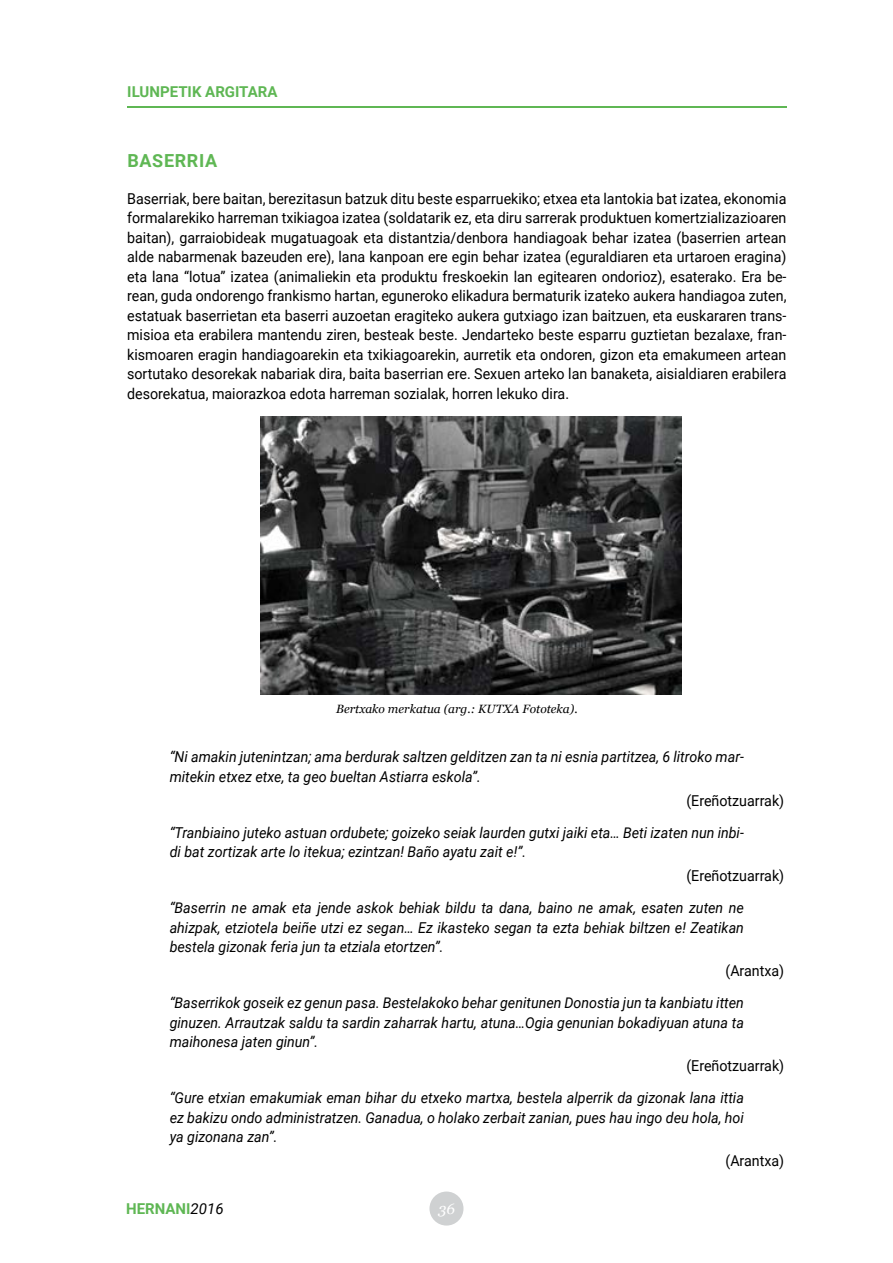
<style>
.page{position:relative;width:893px;height:1263px;background:#fff}
.page>*{position:absolute;margin:0;border:0;box-sizing:border-box;transform-origin:0 0}
.t1{font:700 18px "Roboto";letter-spacing:.035em;color:#5fb754}
.t2{font:15px/19.5px "Roboto";color:#000;text-align:justify;scale:.95 1}
.t3{font:italic 15px/19.5px "Roboto";color:#000;text-align:justify;scale:.95 1}
.t4{font:700 15px "Roboto";color:#5fb754}
.t5{font:italic 15px "Georgia";color:#fff}
.t6{font:italic 12px "Georgia";color:#000}
.s1{font-weight:400;font-style:italic;color:#000}
</style>
<div class="page">
<div style="left:429px;top:1191px;width:34px;height:34px;background:#cfd1d2;border-radius:50%"></div>
<hr style="left:127px;top:106px;width:660px;height:2px;background:#5fb754">
<img style="left:261px;top:417px;width:421px;height:277px">
<p class="t4" style="left:127px;top:81px;width:152px">ILUNPETIK ARGITARA</p>
<p class="t1" style="left:127px;top:148px;width:91px">BASERRIA</p>
<p class="t2" style="left:127px;top:188px;width:695px">Baserriak, bere baitan, berezitasun batzuk ditu beste esparruekiko; etxea eta lantokia bat izatea, ekonomia formalarekiko harreman txikiagoa izatea (soldatarik ez, eta diru sarrerak produktuen komertzializazioaren baitan), garraiobideak mugatuagoak eta distantzia/denbora handiagoak behar izatea (baserrien artean alde nabarmenak bazeuden ere), lana kanpoan ere egin behar izatea (eguraldiaren eta urtaroen eragina) eta lana “lotua” izatea (animaliekin eta produktu freskoekin lan egitearen ondorioz), esaterako. Era be&shy;rean, guda ondorengo frankismo hartan, eguneroko elikadura bermaturik izateko aukera handiagoa zuten, estatuak baserrietan eta baserri auzoetan eragiteko aukera gutxiago izan baitzuen, eta euskararen trans&shy;misioa eta erabilera mantendu ziren, besteak beste. Jendarteko beste esparru guztietan bezalaxe, fran&shy;kismoaren eragin handiagoarekin eta txikiagoarekin, aurretik eta ondoren, gizon eta emakumeen artean sortutako desorekak nabariak dira, baita baserrian ere. Sexuen arteko lan banaketa, aisialdiaren erabilera desorekatua, maiorazkoa edota harreman sozialak, horren lekuko dira.</p>
<p class="t6" style="left:336px;top:700px;width:243px">Bertxako merkatua (arg.: KUTXA Fototeka).</p>
<p class="t3" style="left:170px;top:747px;width:606px">“Ni amakin jutenintzan; ama berdurak saltzen gelditzen zan ta ni esnia partitzea, 6 litroko mar&shy;mitekin etxez etxe, ta geo bueltan Astiarra eskola”.</p>
<p class="t2" style="left:686px;top:790px;width:104px">(Ereñotzuarrak)</p>
<p class="t3" style="left:170px;top:822px;width:606px">“Tranbiaino juteko astuan ordubete; goizeko seiak laurden gutxi jaiki eta… Beti izaten nun inbi&shy;di bat zortizak arte lo itekua; ezintzan! Baño ayatu zait e!”.</p>
<p class="t2" style="left:686px;top:865px;width:104px">(Ereñotzuarrak)</p>
<p class="t3" style="left:170px;top:898px;width:606px">“Baserrin ne amak eta jende askok behiak bildu ta dana, baino ne amak, esaten zuten ne ahizpak, etziotela beiñe utzi ez segan… Ez ikasteko segan ta ezta behiak biltzen e! Zeatikan bestela gizonak feria jun ta etziala etortzen”.</p>
<p class="t2" style="left:725px;top:960px;width:63px">(Arantxa)</p>
<p class="t3" style="left:170px;top:993px;width:606px">“Baserrikok goseik ez genun pasa. Bestelakoko behar genitunen Donostia jun ta kanbiatu itten ginuzen. Arrautzak saldu ta sardin zaharrak hartu, atuna…Ogia genunian bokadiyuan atuna ta maihonesa jaten ginun”.</p>
<p class="t2" style="left:686px;top:1055px;width:104px">(Ereñotzuarrak)</p>
<p class="t3" style="left:170px;top:1088px;width:606px">“Gure etxian emakumiak eman bihar du etxeko martxa, bestela alperrik da gizonak lana ittia ez bakizu ondo administratzen. Ganadua, o holako zerbait zanian, pues hau ingo deu hola, hoi ya gizonana zan”.</p>
<p class="t2" style="left:725px;top:1150px;width:63px">(Arantxa)</p>
<p class="t4" style="left:126px;top:1198px;width:99px">HERNANI<span class="s1">2016</span></p>
<p class="t5" style="left:438px;top:1198px;width:18px">36</p>
</div>
